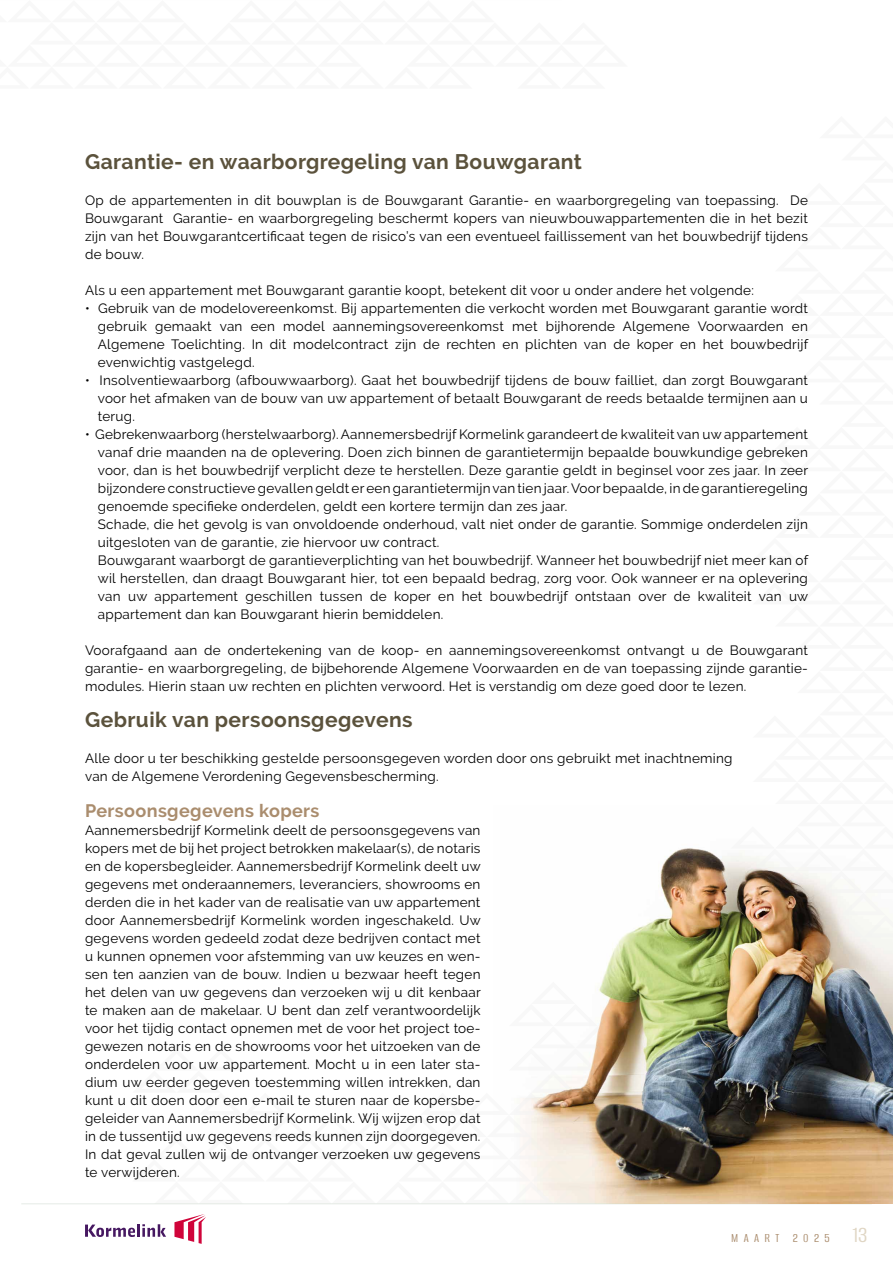
<style>
.page{position:relative;width:893px;height:1263px;background:#fff}
.page>*{position:absolute;margin:0;border:0;box-sizing:border-box;transform-origin:0 0}
.t1{font:700 21px "Raleway";letter-spacing:.02em;color:#5b523c}
.t2{font:700 18px "Raleway";letter-spacing:.02em;color:#aa8d6e}
.t3{font:13.5px/18px "Raleway";letter-spacing:.02em;color:#000;text-align:justify}
.t4{font:13.5px "Alumni Sans";letter-spacing:.4em;color:#aa8d6e}
.s1{font-size:24px;color:#e0d6c4}
</style>
<div class="page">
<svg style="left:174px;top:1214px;width:32px;height:30px"></svg>
<svg style="left:85px;top:1224px;width:81px;height:13px"></svg>
<hr style="left:21px;top:1203px;width:851px;height:1px;background:#e5ebe6">
<img style="left:516px;top:848px;width:377px;height:355px">
<h1 class="t1" style="left:85px;top:149px;width:498px">Garantie- en waarborgregeling van Bouwgarant</h1>
<p class="t3" style="left:85px;top:191px;width:724px">Op de appartementen in dit bouwplan is de Bouwgarant Garantie- en waarborgregeling van toepassing. De Bouwgarant Garantie- en waarborgregeling beschermt kopers van nieuwbouwappartementen die in het bezit zijn van het Bouwgarantcertificaat tegen de risico’s van een eventueel faillissement van het bouwbedrijf tijdens de bouw.</p>
<p class="t3" style="left:85px;top:281px;width:670px">Als u een appartement met Bouwgarant garantie koopt, betekent dit voor u onder andere het volgende:</p>
<p class="t3" style="left:98px;top:299px;width:712px;text-indent:-13px">• Gebruik van de modelovereenkomst. Bij appartementen die verkocht worden met Bouwgarant garantie wordt gebruik gemaakt van een model aannemingsovereenkomst met bijhorende Algemene Voorwaarden en Algemene Toelichting. In dit modelcontract zijn de rechten en plichten van de koper en het bouwbedrijf evenwichtig vastgelegd.</p>
<p class="t3" style="left:98px;top:371px;width:712px;text-indent:-13px">• Insolventiewaarborg (afbouwwaarborg). Gaat het bouwbedrijf tijdens de bouw failliet, dan zorgt Bouwgarant voor het afmaken van de bouw van uw appartement of betaalt Bouwgarant de reeds betaalde termijnen aan u terug.</p>
<p class="t3" style="left:98px;top:425px;width:712px;text-align:left;text-indent:-13px">• Gebrekenwaarborg (herstelwaarborg). Aannemersbedrijf Kormelink garandeert de kwaliteit van uw appartement vanaf drie maanden na de oplevering. Doen zich binnen de garantietermijn bepaalde bouwkundige gebreken voor, dan is het bouwbedrijf verplicht deze te herstellen. Deze garantie geldt in beginsel voor zes jaar. In zeer bijzondere constructieve gevallen geldt er een garantietermijn van tien jaar. Voor bepaalde, in de garantieregeling genoemde specifieke onderdelen, geldt een kortere termijn dan zes jaar.<br>Schade, die het gevolg is van onvoldoende onderhoud, valt niet onder de garantie. Sommige onderdelen zijn uitgesloten van de garantie, zie hiervoor uw contract.<br>Bouwgarant waarborgt de garantieverplichting van het bouwbedrijf. Wanneer het bouwbedrijf niet meer kan of wil herstellen, dan draagt Bouwgarant hier, tot een bepaald bedrag, zorg voor. Ook wanneer er na oplevering van uw appartement geschillen tussen de koper en het bouwbedrijf ontstaan over de kwaliteit van uw appartement dan kan Bouwgarant hierin bemiddelen.</p>
<p class="t3" style="left:85px;top:641px;width:724px">Voorafgaand aan de ondertekening van de koop- en aannemingsovereenkomst ontvangt u de Bouwgarant garantie- en waarborgregeling, de bijbehorende Algemene Voorwaarden en de van toepassing zijnde garantie&shy;modules. Hierin staan uw rechten en plichten verwoord. Het is verstandig om deze goed door te lezen.</p>
<h1 class="t1" style="left:85px;top:707px;width:329px">Gebruik van persoonsgegevens</h1>
<p class="t3" style="left:85px;top:749px;width:649px">Alle door u ter beschikking gestelde persoonsgegeven worden door ons gebruikt met inachtneming van de Algemene Verordening Gegevensbescherming.</p>
<h2 class="t2" style="left:85px;top:800px;width:236px">Persoonsgegevens kopers</h2>
<p class="t3" style="left:85px;top:821px;width:397px">Aannemersbedrijf Kormelink deelt de persoonsgegevens van kopers met de bij het project betrokken makelaar(s), de notaris en de kopersbegleider. Aannemersbedrijf Kormelink deelt uw gegevens met onderaannemers, leveranciers, showrooms en derden die in het kader van de realisatie van uw appartement door Aannemersbedrijf Kormelink worden ingeschakeld. Uw gegevens worden gedeeld zodat deze bedrijven contact met u kunnen opnemen voor afstemming van uw keuzes en wen&shy;sen ten aanzien van de bouw. Indien u bezwaar heeft tegen het delen van uw gegevens dan verzoeken wij u dit kenbaar te maken aan de makelaar. U bent dan zelf verantwoordelijk voor het tijdig contact opnemen met de voor het project toe&shy;gewezen notaris en de showrooms voor het uitzoeken van de onderdelen voor uw appartement. Mocht u in een later sta&shy;dium uw eerder gegeven toestemming willen intrekken, dan kunt u dit doen door een e-mail te sturen naar de kopersbe&shy;geleider van Aannemersbedrijf Kormelink. Wij wijzen erop dat in de tussentijd uw gegevens reeds kunnen zijn doorgegeven.<br>In dat geval zullen wij de ontvanger verzoeken uw gegevens te verwijderen.</p>
<p class="t4" style="left:731px;top:1231px;width:138px">MAART 2025 <span class="s1">13</span></p>
</div>
